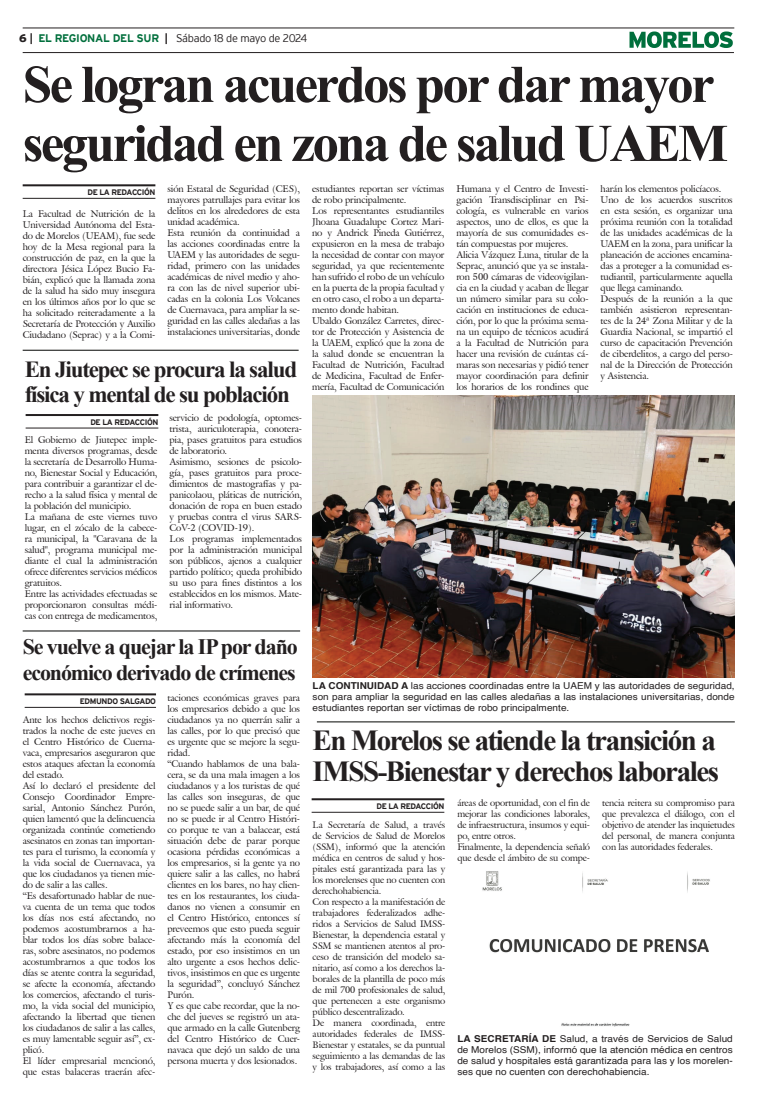
<style>
.page{position:relative;width:757px;height:1106px;background:#fff}
.page>*{position:absolute;margin:0;border:0;box-sizing:border-box;transform-origin:0 0}
.t1{font:700 53px/59px "Times New Roman";letter-spacing:-.05em;color:#231f20}
.t2{font:700 29px/31px "Times New Roman";letter-spacing:-.05em;color:#231f20}
.t3{font:700 23px/25px "Times New Roman";letter-spacing:-.05em;color:#231f20}
.t4{font:700 22px/26px "Times New Roman";letter-spacing:-.05em;color:#231f20}
.t5{font:300 11px "Interstate";letter-spacing:-.025em;color:#231f20}
.t6{font:9.5px/11px "Galliard IT Cby BT";letter-spacing:-.01em;color:#231f20}
.t7{font:9.5px/11px "Helvetica";letter-spacing:.005em;color:#231f20;text-align:justify;scale:1.05 1}
.t8{font:9.3px/11px "Galliard IT Cby BT";letter-spacing:-.01em;color:#231f20}
.t9{font:700 8px "Interstate";letter-spacing:-.05em;color:#231f20}
.s1{font-weight:900}
.s2{font-weight:700}
.s3{font-weight:700;color:#006f3c}
</style>
<div class="page">
<hr style="left:23px;top:28px;width:711px;height:1px;background:#231f20">
<hr style="left:23px;top:52px;width:711px;height:1px;background:#231f20">
<svg style="left:629px;top:31px;width:104px;height:17px"></svg>
<hr style="left:23px;top:184px;width:132px;height:2px;background:#231f20">
<hr style="left:23px;top:198px;width:132px;height:1px;background:#231f20">
<hr style="left:26px;top:414px;width:132px;height:2px;background:#231f20">
<hr style="left:26px;top:427px;width:132px;height:1px;background:#231f20">
<hr style="left:25px;top:693px;width:131px;height:2px;background:#231f20">
<hr style="left:25px;top:707px;width:131px;height:1px;background:#231f20">
<hr style="left:23px;top:630px;width:277px;height:1px;background:#040503">
<hr style="left:23px;top:350px;width:276px;height:1px;background:#040503">
<hr style="left:312px;top:798px;width:132px;height:2px;background:#231f20">
<hr style="left:312px;top:812px;width:132px;height:1px;background:#231f20">
<img style="left:313px;top:395px;width:422px;height:282px">
<hr style="left:317px;top:721px;width:418px;height:1px;background:#040503">
<img style="left:482px;top:871px;width:228px;height:155px">
<p class="t5" style="left:19px;top:32px;width:290px"><span class="s1">6</span> <span class="s2">|</span> <span class="s3">EL REGIONAL DEL SUR</span> <span class="s2">|</span> Sábado 18 de mayo de 2024</p>
<h1 class="t1" style="left:23px;top:53px;width:707px">Se logran acuerdos por dar mayor seguridad en zona de salud UAEM</h1>
<p class="t9" style="left:87px;top:188px;width:69px">DE LA REDACCIÓN</p>
<p class="t6" style="left:312px;top:183px;width:134px">estudiantes reportan ser víctimas de robo principalmente.<br>Los representantes estudiantiles<br>Jhoana Guadalupe Cortez Mari&shy;no y Andrick Pineda Gutiérrez, expusieron en la mesa de trabajo la necesidad de contar con mayor seguridad, ya que recientemente han sufrido el robo de un vehículo en la puerta de la propia facultad y en otro caso, el robo a un departa&shy;mento donde habitan.<br>Ubaldo González Carretes, direc&shy;tor de Protección y Asistencia de la UAEM, explicó que la zona de la salud donde se encuentran la<br>Facultad de Nutrición, Facultad de Medicina, Facultad de Enfer&shy;mería, Facultad de Comunicación</p>
<p class="t6" style="left:456px;top:183px;width:134px">Humana y el Centro de Investi&shy;gación Transdisciplinar en Psi&shy;cología, es vulnerable en varios aspectos, uno de ellos, es que la mayoría de sus comunidades es&shy;tán compuestas por mujeres.<br>Alicia Vázquez Luna, titular de la<br>Seprac, anunció que ya se instala&shy;ron 500 cámaras de videovigilan&shy;cia en la ciudad y acaban de llegar un número similar para su colo&shy;cación en instituciones de educa&shy;ción, por lo que la próxima sema&shy;na un equipo de técnicos acudirá a la Facultad de Nutrición para hacer una revisión de cuántas cá&shy;maras son necesarias y pidió tener mayor coordinación para definir los horarios de los rondines que</p>
<p class="t6" style="left:600px;top:183px;width:134px">harán los elementos policíacos.<br>Uno de los acuerdos suscritos en esta sesión, es organizar una próxima reunión con la totalidad de las unidades académicas de la<br>UAEM en la zona, para unificar la planeación de acciones encamina&shy;das a proteger a la comunidad es&shy;tudiantil, particularmente aquella que llega caminando.<br>Después de la reunión a la que también asistieron representan&shy;tes de la 24ª Zona Militar y de la<br>Guardia Nacional, se impartió el curso de capacitación Prevención de ciberdelitos, a cargo del perso&shy;nal de la Dirección de Protección y Asistencia.</p>
<p class="t6" style="left:167px;top:183px;width:134px">sión Estatal de Seguridad (CES), mayores patrullajes para evitar los delitos en los alrededores de esta unidad académica.<br>Esta reunión da continuidad a las acciones coordinadas entre la<br>UAEM y las autoridades de segu&shy;ridad, primero con las unidades académicas de nivel medio y aho&shy;ra con las de nivel superior ubi&shy;cadas en la colonia Los Volcanes de Cuernavaca, para ampliar la se&shy;guridad en las calles aledañas a las instalaciones universitarias, donde</p>
<p class="t6" style="left:23px;top:208px;width:134px;text-align:justify">La Facultad de Nutrición de la Universidad Autónoma del Esta&shy;do de Morelos (UEAM), fue sede hoy de la Mesa regional para la construcción de paz, en la que la directora Jésica López Bucio Fa&shy;bián, explicó que la llamada zona de la salud ha sido muy insegura en los últimos años por lo que se ha solicitado reiteradamente a la Secretaría de Protección y Auxilio Ciudadano (Seprac) y a la Comi-</p>
<h3 class="t3" style="left:25px;top:356px;width:274px">En Jiutepec se procura la salud física y mental de su población</h3>
<p class="t9" style="left:90px;top:417px;width:69px">DE LA REDACCIÓN</p>
<p class="t6" style="left:169px;top:412px;width:134px">servicio de podología, optomes&shy;trista, auriculoterapia, conotera&shy;pia, pases gratuitos para estudios de laboratorio.<br>Asimismo, sesiones de psicolo&shy;gía, pases gratuitos para proce&shy;dimientos de mastografías y pa&shy;panicolaou, pláticas de nutrición, donación de ropa en buen estado y pruebas contra el virus SARS-<br>CoV-2 (COVID-19).<br>Los programas implementados por la administración municipal son públicos, ajenos a cualquier partido político; queda prohibido su uso para fines distintos a los establecidos en los mismos. Mate&shy;rial informativo.</p>
<p class="t6" style="left:25px;top:434px;width:134px">El Gobierno de Jiutepec imple&shy;menta diversos programas, desde la secretaría de Desarrollo Huma&shy;no, Bienestar Social y Educación, para contribuir a garantizar el de&shy;recho a la salud física y mental de la población del municipio.<br>La mañana de este viernes tuvo lugar, en el zócalo de la cabece&shy;ra municipal, la "Caravana de la salud", programa municipal me&shy;diante el cual la administración ofrece diferentes servicios médicos gratuitos.<br>Entre las actividades efectuadas se proporcionaron consultas médi&shy;cas con entrega de medicamentos,</p>
<h3 class="t4" style="left:23px;top:633px;width:277px">Se vuelve a quejar la IP por daño económico derivado de crímenes</h3>
<p class="t9" style="left:80px;top:696px;width:78px">EDMUNDO SALGADO</p>
<p class="t6" style="left:167px;top:692px;width:134px">taciones económicas graves para los empresarios debido a que los ciudadanos ya no querrán salir a las calles, por lo que precisó que es urgente que se mejore la segu&shy;ridad.<br>“Cuando hablamos de una bala&shy;cera, se da una mala imagen a los ciudadanos y a los turistas de qué las calles son inseguras, de que no se puede salir a un bar, de qué no se puede ir al Centro Históri&shy;co porque te van a balacear, está situación debe de parar porque ocasiona pérdidas económicas a los empresarios, si la gente ya no quiere salir a las calles, no habrá clientes en los bares, no hay clien&shy;tes en los restaurantes, los ciuda&shy;danos no vienen a consumir en el Centro Histórico, entonces sí preveemos que esto pueda seguir afectando más la economía del estado, por eso insistimos en un alto urgente a esos hechos delic&shy;tivos, insistimos en que es urgente la seguridad”, concluyó Sánchez<br>Purón.<br>Y es que cabe recordar, que la no&shy;che del jueves se registró un ata&shy;que armado en la calle Gutenberg del Centro Histórico de Cuer&shy;navaca que dejó un saldo de una persona muerta y dos lesionados.</p>
<p class="t6" style="left:23px;top:713px;width:134px">Ante los hechos delictivos regis&shy;trados la noche de este jueves en el Centro Histórico de Cuerna&shy;vaca, empresarios aseguraron que estos ataques afectan la economía del estado.<br>Así lo declaró el presidente del<br>Consejo Coordinador Empre&shy;sarial, Antonio Sánchez Purón, quien lamentó que la delincuencia organizada continúe cometiendo asesinatos en zonas tan importan&shy;tes para el turismo, la economía y la vida social de Cuernavaca, ya que los ciudadanos ya tienen mie&shy;do de salir a las calles.<br>“Es desafortunado hablar de nue&shy;va cuenta de un tema que todos los días nos está afectando, no podemos acostumbrarnos a ha&shy;blar todos los días sobre balace&shy;ras, sobre asesinatos, no podemos acostumbrarnos a que todos los días se atente contra la seguridad, se afecte la economía, afectando los comercios, afectando el turis&shy;mo, la vida social del municipio, afectando la libertad que tienen los ciudadanos de salir a las calles, es muy lamentable seguir así”, ex&shy;plicó.<br>El líder empresarial mencionó, que estas balaceras traerán afec-</p>
<p class="t7" style="left:313px;top:680px;width:403px"><span class="s2">LA CONTINUIDAD A</span> las acciones coordinadas entre la UAEM y las autoridades de seguridad, son para ampliar la seguridad en las calles aledañas a las instalaciones universitarias, donde estudiantes reportan ser víctimas de robo principalmente.</p>
<h2 class="t2" style="left:313px;top:723px;width:408px">En Morelos se atiende la transición a<br>IMSS-Bienestar y derechos laborales</h2>
<p class="t9" style="left:376px;top:801px;width:69px">DE LA REDACCIÓN</p>
<p class="t8" style="left:457px;top:796px;width:134px">áreas de oportunidad, con el fin de mejorar las condiciones laborales, de infraestructura, insumos y equi&shy;po, entre otros.<br>Finalmente, la dependencia señaló que desde el ámbito de su compe-</p>
<p class="t8" style="left:602px;top:796px;width:134px;text-align:justify">tencia reitera su compromiso para que prevalezca el diálogo, con el objetivo de atender las inquietudes del personal, de manera conjunta con las autoridades federales.</p>
<p class="t8" style="left:313px;top:818px;width:134px">La Secretaría de Salud, a través de Servicios de Salud de Morelos (SSM), informó que la atención médica en centros de salud y hos&shy;pitales está garantizada para las y los morelenses que no cuenten con derechohabiencia.<br>Con respecto a la manifestación de trabajadores federalizados adhe&shy;ridos a Servicios de Salud IMSS-<br>Bienestar, la dependencia estatal y<br>SSM se mantienen atentos al pro&shy;ceso de transición del modelo sa&shy;nitario, así como a los derechos la&shy;borales de la plantilla de poco más de mil 700 profesionales de salud, que pertenecen a este organismo público descentralizado.<br>De manera coordinada, entre autoridades federales de IMSS-<br>Bienestar y estatales, se da puntual seguimiento a las demandas de las y los trabajadores, así como a las</p>
<p class="t7" style="left:457px;top:1033px;width:264px"><span class="s2">LA SECRETARÍA DE</span> Salud, a través de Servicios de Salud de Morelos (SSM), informó que la atención médica en centros de salud y hospitales está garantizada para las y los morelen&shy;ses que no cuenten con derechohabiencia.</p>
</div>
